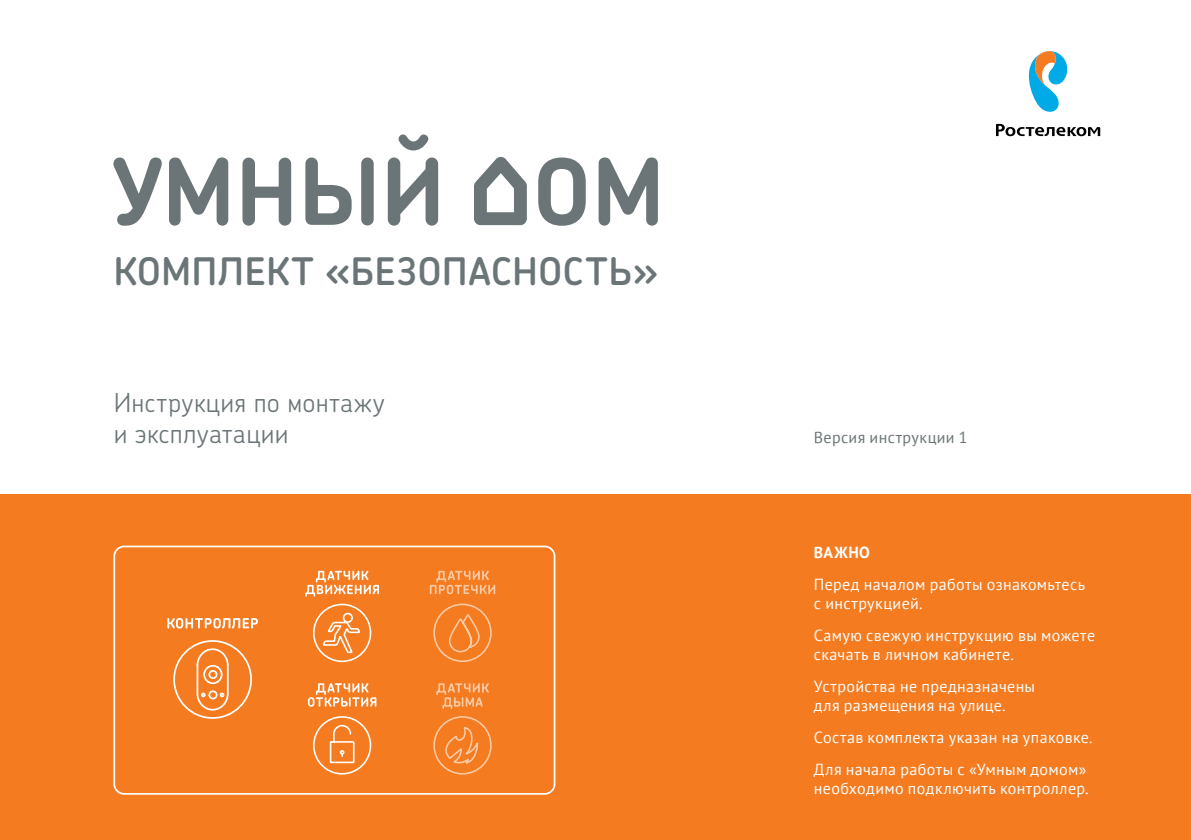
<style>
.page{position:relative;width:1191px;height:840px;background:#fff}
.page>*{position:absolute;margin:0;border:0;box-sizing:border-box;transform-origin:0 0}
.t1{font:600 38px "Chevin Pro";letter-spacing:.005em;color:#6b7577}
.t2{font:300 26px/31.2px "Chevin Pro";letter-spacing:.02em;color:#6b7577}
.t3{font:16px/31.6px "PT Sans";letter-spacing:.02em;color:#fff}
.t4{font:16px "PT Sans";letter-spacing:.025em;color:#6b7577}
.s1{font-weight:700}
</style>
<div class="page">
<div style="left:0;top:494px;width:1191px;height:345px;background:#f47b20"></div>
<svg style="left:113px;top:134px;width:545px;height:92px"></svg>
<svg style="left:996px;top:124px;width:104px;height:12px"></svg>
<svg style="left:1028px;top:51px;width:40px;height:61px"></svg>
<div style="left:113px;top:545px;width:442px;height:249px;border:2px solid #fff;border-radius:10px"></div>
<svg style="left:167px;top:618px;width:91px;height:10px"></svg>
<svg style="left:173px;top:640px;width:79px;height:79px"></svg>
<svg style="left:305px;top:570px;width:74px;height:26px"></svg>
<svg style="left:436px;top:683px;width:53px;height:25px"></svg>
<svg style="left:308px;top:683px;width:68px;height:23px"></svg>
<svg style="left:313px;top:716px;width:59px;height:59px"></svg>
<svg style="left:433px;top:716px;width:59px;height:59px"></svg>
<svg style="left:430px;top:570px;width:65px;height:24px"></svg>
<svg style="left:433px;top:603px;width:59px;height:59px"></svg>
<svg style="left:313px;top:603px;width:59px;height:59px"></svg>
<p class="t1" style="left:113px;top:246px;width:546px">КОМПЛЕКТ «БЕЗОПАСНОСТЬ»</p>
<p class="t2" style="left:114px;top:386px;width:272px">Инструкция по монтажу и эксплуатации</p>
<p class="t4" style="left:814px;top:427px;width:155px">Версия инструкции 1</p>
<p class="t3" style="left:814px;top:536px;width:273px"><span class="s1">ВАЖНО<br></span>Перед началом работы ознакомьтесь</p>
<p class="t3" style="left:814px;top:587px;width:283px">с инструкцией.<br>Самую свежую инструкцию вы можете</p>
<p class="t3" style="left:814px;top:638px;width:223px">скачать в личном кабинете.<br>Устройства не предназначены</p>
<p class="t3" style="left:814px;top:688px;width:280px">для размещения на улице.<br>Состав комплекта указан на упаковке.<br>Для начала работы с «Умным домом»</p>
<p class="t3" style="left:814px;top:771px;width:276px">необходимо подключить контроллер.</p>
</div>
